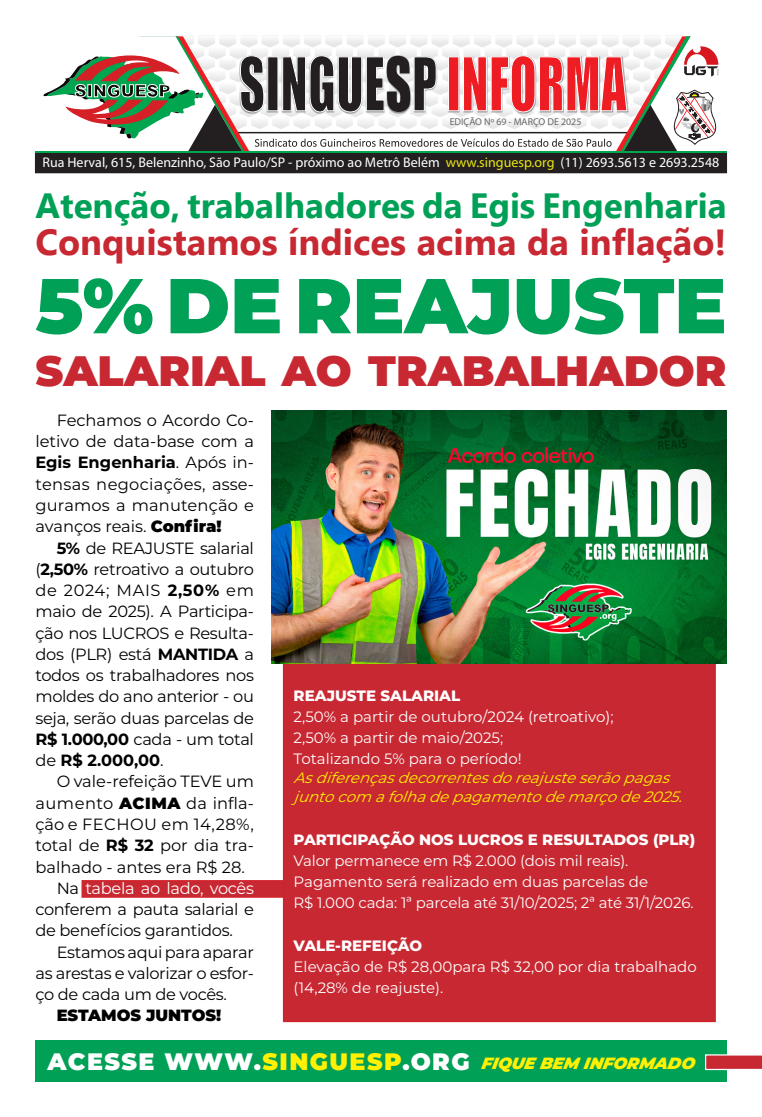
<style>
.page{position:relative;width:762px;height:1117px;background:#fff}
.page>*{position:absolute;margin:0;border:0;box-sizing:border-box;transform-origin:0 0}
.t1{font:900 77.5px "Montserrat";color:#00a057}
.t2{font:900 42.5px "Montserrat";color:#c82832}
.t3{font:700 36.25px "Microsoft New Tai Lue";color:#c82832}
.t4{font:700 35px "Microsoft New Tai Lue";color:#00a057}
.t5{font:900 23.75px "Montserrat";letter-spacing:.06em;color:#fff}
.t6{font:16.25px/21.2px "Montserrat";letter-spacing:-.02em;color:#000;text-align:justify}
.Estilo_de_parágrafo_1{font:italic 900 16.25px "Montserrat";color:#fff101}
.t7{font:900 16.25px "Montserrat";color:#000}
.t8{font:15px/21.2px "Montserrat";color:#fff}
.t9{font:italic 15px/18.8px "Montserrat";color:#fff101}
.t10{font:800 15px "Montserrat";color:#fff}
.t11{font:14px "Myriad Pro";color:#fff}
.t12{font:9.88px "Myriad Pro";color:#666864}
.s1{color:#eae712}
.s2{font-weight:700}
.s3{font-weight:900}
.s4{color:#fff}
.s5{color:#fff101}
</style>
<div class="page">
<div style="left:81px;top:879px;width:433px;height:18px;background:#c82832;border:1px solid #d1232a"></div>
<div style="left:283px;top:658px;width:433px;height:363px;background:#c82832;border:1px solid #d1232a"></div>
<div style="left:35px;top:153px;width:691px;height:20px;background:#231f20"></div>
<hr style="left:35px;top:151px;width:691px;height:2px;background:#00a54f">
<svg style="left:43px;top:36px;width:681px;height:117px"></svg>
<div style="left:35px;top:1039px;width:691px;height:42px;background:#00a057"></div>
<svg style="left:705px;top:1054px;width:57px;height:15px"></svg>
<img style="left:272px;top:410px;width:454px;height:253px">
<p class="t12" style="left:450px;top:115px;width:133px">EDIÇÃO Nº 69 - MARÇO DE 2025</p>
<p class="t11" style="left:43px;top:154px;width:678px">Rua Herval, 615, Belenzinho, São Paulo/SP - próximo ao Metrô Belém <span class="s1">www.singuesp.org</span> (11) 2693.5613 e 2693.2548</p>
<p class="t4" style="left:35px;top:186px;width:692px">Atenção, trabalhadores da Egis Engenharia</p>
<p class="t3" style="left:35px;top:221px;width:692px">Conquistamos índices acima da inflação!</p>
<p class="t1" style="left:35px;top:247px;width:692px">5% DE REAJUSTE</p>
<p class="t2" style="left:35px;top:339px;width:692px">SALARIAL AO TRABALHADOR</p>
<p class="t6" style="left:35px;top:409px;width:220px;text-indent:21px">Fechamos o Acordo Co&shy;letivo de data-base com a <span class="s2">Egis Engenharia</span>. Após in&shy;tensas negociações, asse&shy;guramos a manutenção e avanços reais. <span class="s3">Confira!</span></p>
<p class="t6" style="left:35px;top:536px;width:220px;text-indent:21px"><span class="s2">5%</span> de REAJUSTE salarial (<span class="s2">2,50%</span> retroativo a outubro de 2024; MAIS <span class="s2">2,50%</span> em maio de 2025). A Participa&shy;ção nos LUCROS e Resulta&shy;dos (PLR) está <span class="s2">MANTIDA</span> a todos os trabalhadores nos moldes do ano anterior - ou seja, serão duas parcelas de <span class="s2">R$ 1.000,00</span> cada - um total de <span class="s2">R$ 2.000,00</span>.</p>
<p class="t6" style="left:35px;top:770px;width:220px;text-indent:21px">O vale-refeição TEVE um aumento <span class="s3">ACIMA</span> da infla&shy;ção e FECHOU em 14,28%, total de <span class="s2">R$ 32</span> por dia tra&shy;balhado - antes era R$ 28.</p>
<p class="t6" style="left:35px;top:876px;width:220px;text-indent:21px">Na <span class="s4">tabela ao lado, vocês </span>conferem a pauta salarial e de benefícios garantidos.</p>
<p class="t6" style="left:35px;top:940px;width:220px;text-indent:21px">Estamos aqui para aparar as arestas e valorizar o esfor&shy;ço de cada um de vocês.</p>
<p class="t7" style="left:57px;top:1003px;width:166px">ESTAMOS JUNTOS!</p>
<p class="t10" style="left:294px;top:684px;width:168px">REAJUSTE SALARIAL</p>
<p class="t8" style="left:294px;top:705px;width:321px">2,50% a partir de outubro/2024 (retroativo);</p>
<p class="t8" style="left:294px;top:726px;width:211px">2,50% a partir de maio/2025;</p>
<p class="t8" style="left:294px;top:747px;width:230px">Totalizando 5% para o período!</p>
<p class="t9" style="left:294px;top:767px;width:396px">Asdiferençasdecorrentesdoreajusteserãopagas juntocom afolhadepagamentodemarçode2025.</p>
<p class="t10" style="left:294px;top:828px;width:403px">PARTICIPAÇÃO NOS LUCROS E RESULTADOS (PLR)</p>
<p class="t8" style="left:294px;top:849px;width:336px">Valor permanece em R$ 2.000 (dois mil reais).</p>
<p class="t8" style="left:294px;top:870px;width:401px">Pagamento será realizado em duas parcelas de<br>R$ 1.000 cada: 1ª parcela até 31/10/2025; 2ª até 31/1/2026.</p>
<p class="t10" style="left:294px;top:934px;width:130px">VALE-REFEIÇÃO</p>
<p class="t8" style="left:294px;top:955px;width:405px">Elevação de R$ 28,00para R$ 32,00 por dia trabalhado (14,28% de reajuste).</p>
<p class="t5" style="left:48px;top:1043px;width:424px">ACESSE WWW.<span class="s5">SINGUESP</span>.ORG</p>
<p class="Estilo_de_parágrafo_1" style="left:481px;top:1050px;width:219px">FIQUE BEM INFORMA DO</p>
</div>
